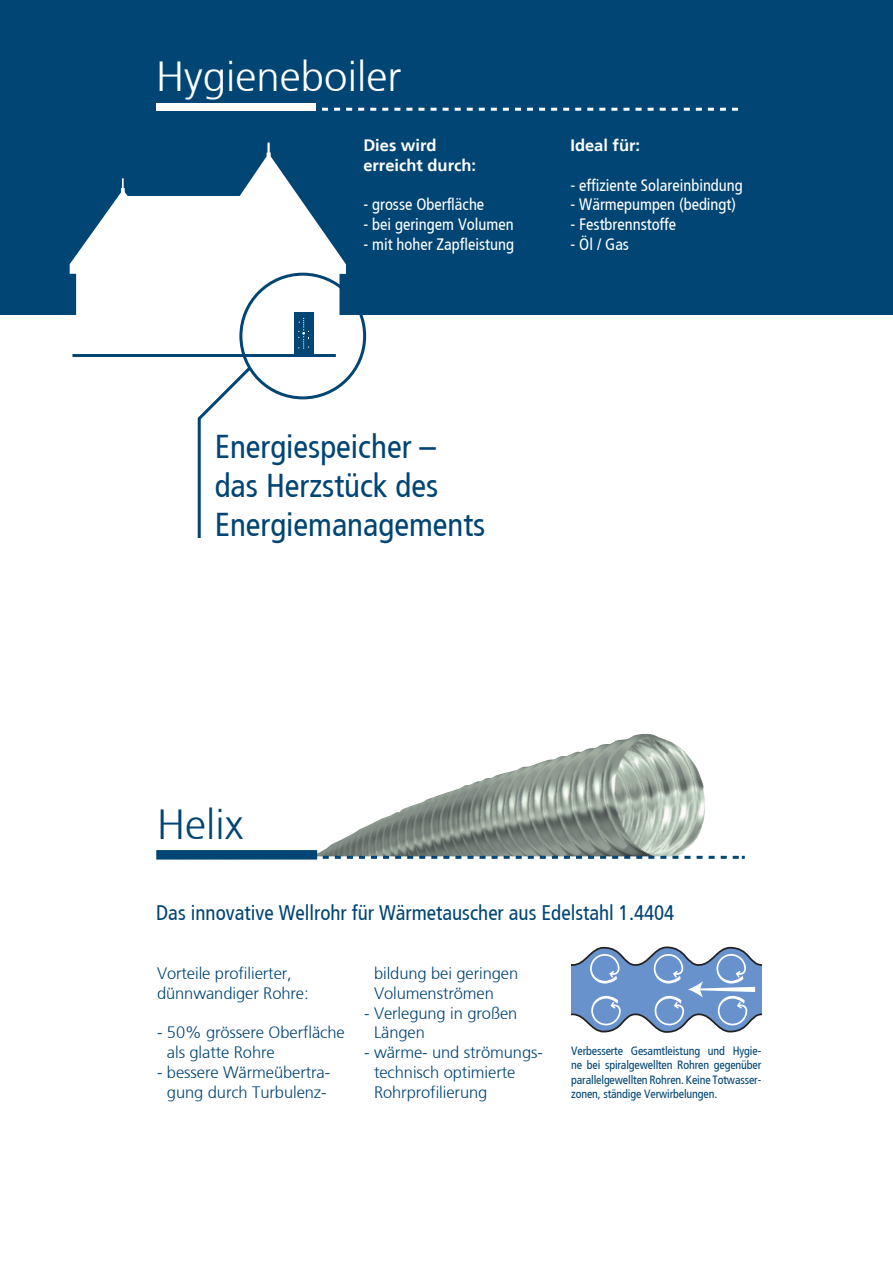
<style>
.page{position:relative;width:893px;height:1263px;background:#fff}
.page>*{position:absolute;margin:0;border:0;box-sizing:border-box;transform-origin:0 0}
.t1{font:300 42px "Frutiger";color:#fff}
.t2{font:300 42px "Frutiger";color:#004574}
.t3{font:condensed 33px/39px "Frutiger";color:#004574}
.t4{font:condensed 21px "Frutiger";color:#004574}
.t5{font:300 16.5px/19.8px "Frutiger";letter-spacing:-.005em;color:#004574}
.t6{font:condensed 16.5px "Frutiger";color:#fff}
.t7{font:700 16.5px/19.8px "Frutiger";color:#fff}
.t8{font:condensed 12px/14.4px "Frutiger";letter-spacing:-.01em;color:#004574;text-align:justify}
</style>
<div class="page">
<div style="left:0;top:0;width:893px;height:315px;background:#004574"></div>
<img style="left:317px;top:734px;width:388px;height:122px">
<div style="left:156px;top:103px;width:160px;height:8px;background:#fff"></div>
<svg style="left:322px;top:108px;width:416px;height:3px"></svg>
<div style="left:156px;top:850px;width:161px;height:9px;background:#004574;border:2px solid #004574"></div>
<svg style="left:166px;top:856px;width:579px;height:3px"></svg>
<svg style="left:571px;top:946px;width:190px;height:87px"></svg>
<svg style="left:70px;top:143px;width:276px;height:172px;fill:#fff"></svg>
<svg style="left:196px;top:271px;width:171px;height:267px"></svg>
<svg style="left:294px;top:313px;width:19px;height:41px"></svg>
<hr style="left:72px;top:354px;width:264px;height:3px;background:#004574">
<h1 class="t1" style="left:156px;top:54px;width:247px">Hygieneboiler</h1>
<p class="t7" style="left:363px;top:136px;width:114px">Dies wird erreicht durch:</p>
<p class="t6" style="left:363px;top:196px;width:122px">- grosse Oberfläche</p>
<p class="t6" style="left:363px;top:216px;width:152px">- bei geringem Volumen</p>
<p class="t6" style="left:363px;top:236px;width:152px">- mit hoher Zapfleistung</p>
<p class="t7" style="left:570px;top:136px;width:71px">Ideal für:</p>
<p class="t6" style="left:570px;top:176px;width:174px">- effiziente Solareinbindung</p>
<p class="t6" style="left:570px;top:196px;width:167px">- Wärmepumpen (bedingt)</p>
<p class="t6" style="left:570px;top:216px;width:107px">- Festbrennstoffe</p>
<p class="t6" style="left:570px;top:236px;width:60px">- Öl / Gas</p>
<h2 class="t3" style="left:215px;top:427px;width:272px">Energiespeicher – das Herzstück des<br>Energiemanagements</h2>
<h1 class="t2" style="left:157px;top:802px;width:88px">Helix</h1>
<p class="t4" style="left:156px;top:902px;width:520px">Das innovative Wellrohr für Wärmetauscher aus Edelstahl 1.4404</p>
<p class="t5" style="left:157px;top:963px;width:153px">Vorteile profilierter, dünnwandiger Rohre:</p>
<p class="t5" style="left:167px;top:1023px;width:179px;text-indent:-10px">- 50% grössere Oberfläche als glatte Rohre</p>
<p class="t5" style="left:157px;top:1062px;width:175px;text-align:center">- bessere Wärmeübertra&shy;gung durch Turbulenz-</p>
<p class="t5" style="left:374px;top:963px;width:146px">bildung bei geringen<br>Volumenströmen</p>
<p class="t5" style="left:374px;top:1003px;width:145px;text-indent:-10px">- Verlegung in großen<br>Längen</p>
<p class="t5" style="left:374px;top:1043px;width:170px;text-indent:-10px">- wärme- und strömungs&shy;technisch optimierte<br>Rohrprofilierung</p>
<p class="t8" style="left:571px;top:1043px;width:192px">Verbesserte Gesamtleistung und Hygie&shy;ne bei spiralgewellten Rohren gegenüber parallelgewellten Rohren. Keine Totwasser&shy;zonen, ständige Verwirbelungen.</p>
</div>
